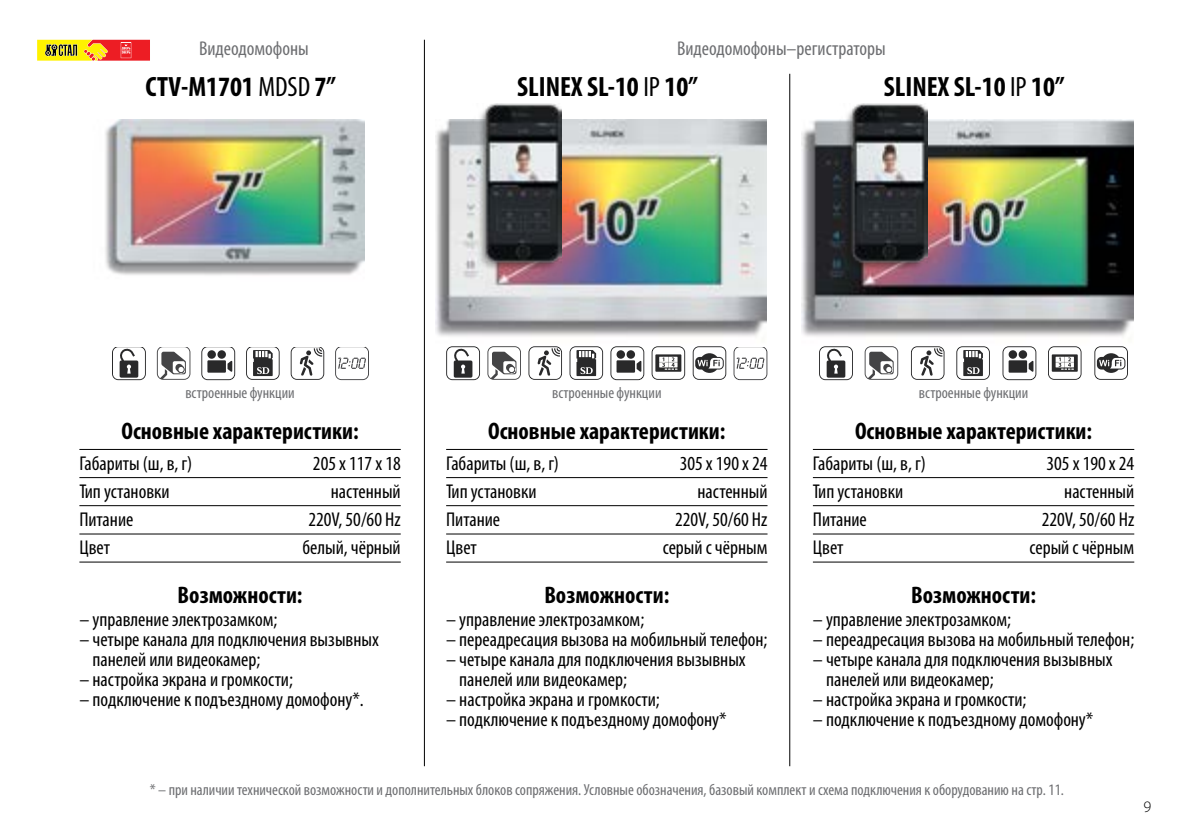
<style>
.page{position:relative;width:1191px;height:840px;background:#fff}
.page>*{position:absolute;margin:0;border:0;box-sizing:border-box;transform-origin:0 0}
.t1{font:700 condensed 28px "Myriad Pro";color:#000}
.t2{font:700 condensed 24px "Myriad Pro";color:#000}
.t3{font:condensed 20px/28px "Myriad Pro";color:#000}
.t4{font:condensed 20px "Myriad Pro";color:#6d6e71}
.t5{font:condensed 16px "Myriad Pro";color:#6d6e71}
.t6{font:300 16px "Myriad Pro";color:#000}
.s1{font-weight:400}
</style>
<div class="page">
<svg style="left:157px;top:347px;width:33px;height:32px"></svg>
<svg style="left:201px;top:347px;width:34px;height:33px"></svg>
<svg style="left:246px;top:347px;width:34px;height:32px"></svg>
<svg style="left:291px;top:347px;width:33px;height:32px"></svg>
<svg style="left:335px;top:346px;width:34px;height:34px"></svg>
<svg style="left:112px;top:347px;width:34px;height:33px"></svg>
<hr style="left:79px;top:477px;width:322px;height:1px;background:#000">
<hr style="left:79px;top:448px;width:322px;height:1px;background:#000">
<hr style="left:79px;top:505px;width:322px;height:1px;background:#000">
<hr style="left:79px;top:533px;width:322px;height:1px;background:#000">
<hr style="left:79px;top:561px;width:322px;height:1px;background:#000">
<svg style="left:733px;top:347px;width:34px;height:33px"></svg>
<img style="left:801px;top:119px;width:332px;height:218px">
<img style="left:435px;top:119px;width:331px;height:218px">
<img style="left:470px;top:103px;width:91px;height:179px">
<img style="left:837px;top:103px;width:90px;height:179px">
<hr style="left:813px;top:477px;width:321px;height:1px;background:#000">
<hr style="left:446px;top:477px;width:321px;height:1px;background:#000">
<hr style="left:813px;top:448px;width:321px;height:1px;background:#000">
<hr style="left:446px;top:448px;width:321px;height:1px;background:#000">
<hr style="left:813px;top:505px;width:321px;height:1px;background:#000">
<hr style="left:446px;top:505px;width:321px;height:1px;background:#000">
<hr style="left:813px;top:533px;width:321px;height:1px;background:#000">
<hr style="left:446px;top:533px;width:321px;height:1px;background:#000">
<hr style="left:813px;top:561px;width:321px;height:1px;background:#000">
<hr style="left:446px;top:561px;width:321px;height:1px;background:#000">
<svg style="left:819px;top:346px;width:34px;height:34px"></svg>
<svg style="left:446px;top:346px;width:34px;height:34px"></svg>
<svg style="left:864px;top:346px;width:34px;height:33px"></svg>
<svg style="left:487px;top:346px;width:34px;height:33px"></svg>
<svg style="left:911px;top:346px;width:33px;height:33px"></svg>
<svg style="left:528px;top:346px;width:34px;height:33px"></svg>
<svg style="left:956px;top:346px;width:34px;height:33px"></svg>
<svg style="left:569px;top:346px;width:34px;height:33px"></svg>
<svg style="left:1002px;top:346px;width:34px;height:34px"></svg>
<svg style="left:610px;top:346px;width:34px;height:34px"></svg>
<svg style="left:1048px;top:346px;width:33px;height:33px"></svg>
<svg style="left:651px;top:346px;width:34px;height:33px"></svg>
<svg style="left:1094px;top:346px;width:34px;height:33px"></svg>
<svg style="left:692px;top:346px;width:34px;height:33px"></svg>
<hr style="left:424px;top:40px;width:1px;height:725px;background:#000">
<hr style="left:789px;top:74px;width:1px;height:691px;background:#000">
<svg style="left:37px;top:40px;width:113px;height:21px"></svg>
<img style="left:105px;top:119px;width:260px;height:157px">
<p class="t4" style="left:199px;top:36px;width:111px">Видеодомофоны</p>
<h1 class="t1" style="left:145px;top:69px;width:192px">CTV-M1701 <span class="s1">MDSD</span> 7”</h1>
<p class="t4" style="left:677px;top:36px;width:210px">Видеодомофоны–регистраторы</p>
<h1 class="t1" style="left:517px;top:69px;width:182px">SLINEX SL-10 <span class="s1">IP</span> 10”</h1>
<h1 class="t1" style="left:883px;top:69px;width:182px">SLINEX SL-10 <span class="s1">IP</span> 10”</h1>
<p class="t5" style="left:185px;top:383px;width:111px">встроенные функции</p>
<p class="t2" style="left:122px;top:415px;width:238px">Основные характеристики:</p>
<p class="t3" style="left:79px;top:448px;width:114px">Габариты (ш, в, г)<br>Тип установки<br>Питание<br>Цвет</p>
<p class="t3" style="left:302px;top:448px;width:100px;text-align:right">205 x 117 x 18 настенный<br>220V, 50/60 Hz белый, чёрный</p>
<p class="t2" style="left:178px;top:580px;width:126px">Возможности:</p>
<p class="t3" style="left:79px;top:604px;width:200px">– управление электрозамком;</p>
<p class="t3" style="left:93px;top:628px;width:288px;line-height:20px;text-indent:-13px">– четыре канала для подключения вызывных панелей или видеокамер;</p>
<p class="t3" style="left:79px;top:664px;width:215px">– настройка экрана и громкости;</p>
<p class="t3" style="left:79px;top:684px;width:284px">– подключение к подъездному домофону*.</p>
<p class="t5" style="left:552px;top:383px;width:111px">встроенные функции</p>
<p class="t5" style="left:919px;top:383px;width:111px">встроенные функции</p>
<p class="t2" style="left:488px;top:415px;width:238px">Основные характеристики:</p>
<p class="t2" style="left:855px;top:415px;width:238px">Основные характеристики:</p>
<p class="t3" style="left:813px;top:448px;width:114px">Габариты (ш, в, г)<br>Тип установки<br>Питание<br>Цвет</p>
<p class="t3" style="left:446px;top:448px;width:114px">Габариты (ш, в, г)<br>Тип установки<br>Питание<br>Цвет</p>
<p class="t3" style="left:1029px;top:448px;width:106px;text-align:right">305 x 190 x 24 настенный<br>220V, 50/60 Hz серый с чёрным</p>
<p class="t3" style="left:663px;top:448px;width:106px;text-align:right">305 x 190 x 24 настенный<br>220V, 50/60 Hz серый с чёрным</p>
<p class="t2" style="left:544px;top:580px;width:126px">Возможности:</p>
<p class="t2" style="left:911px;top:580px;width:126px">Возможности:</p>
<p class="t3" style="left:446px;top:604px;width:200px">– управление электрозамком;</p>
<p class="t3" style="left:446px;top:624px;width:323px">– переадресация вызова на мобильный телефон;</p>
<p class="t3" style="left:459px;top:648px;width:288px;line-height:20px;text-indent:-13px">– четыре канала для подключения вызывных панелей или видеокамер;</p>
<p class="t3" style="left:446px;top:684px;width:215px">– настройка экрана и громкости;</p>
<p class="t3" style="left:446px;top:704px;width:282px">– подключение к подъездному домофону*</p>
<p class="t3" style="left:813px;top:604px;width:200px">– управление электрозамком;</p>
<p class="t3" style="left:813px;top:624px;width:323px">– переадресация вызова на мобильный телефон;</p>
<p class="t3" style="left:826px;top:648px;width:288px;line-height:20px;text-indent:-13px">– четыре канала для подключения вызывных панелей или видеокамер;</p>
<p class="t3" style="left:813px;top:684px;width:215px">– настройка экрана и громкости;</p>
<p class="t3" style="left:813px;top:704px;width:282px">– подключение к подъездному домофону*</p>
<p class="t5" style="left:150px;top:779px;width:914px">* – при наличии технической возможности и дополнительных блоков сопряжения. Условные обозначения, базовый комплект и схема подключения к оборудованию на стр. 11.</p>
<p class="t6" style="left:1143px;top:796px;width:9px">9</p>
</div>
